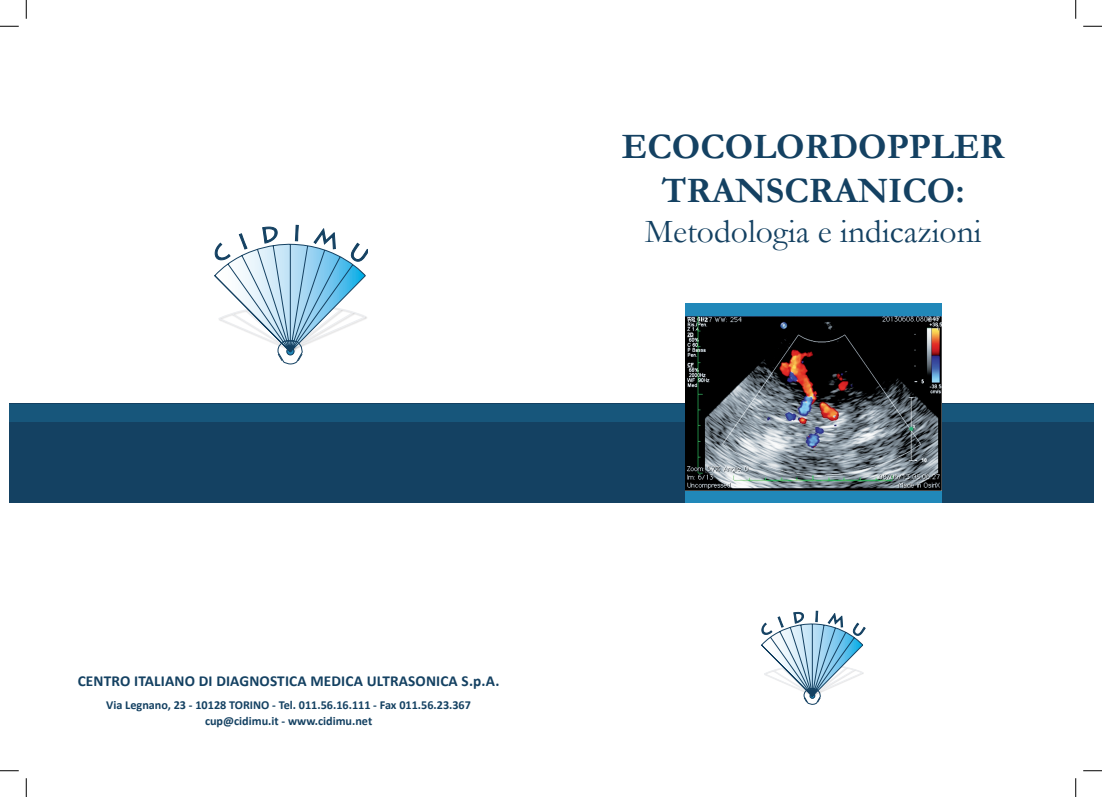
<style>
.page{position:relative;width:1102px;height:797px;background:#fff}
.page>*{position:absolute;margin:0;border:0;box-sizing:border-box;transform-origin:0 0}
.t1{font:700 36.12px/43.2px "Garamond";color:#144162;text-align:center}
.t2{font:33.62px "Garamond";color:#144162}
.t3{font:700 15.25px "Calibri";letter-spacing:.01em;color:#144162}
.t4{font:700 12.25px "Calibri";color:#144162}
</style>
<div class="page">
<div style="left:9px;top:404px;width:1084px;height:99px;background:#144162"></div>
<div style="left:9px;top:404px;width:1084px;height:17px;background:#17567b"></div>
<div style="left:685px;top:490px;width:256px;height:13px;background:#2188b9"></div>
<img style="left:685px;top:315px;width:256px;height:176px">
<div style="left:685px;top:303px;width:256px;height:12px;background:#2188b9"></div>
<svg style="left:761px;top:611px;width:104px;height:94px"></svg>
<svg style="left:214px;top:225px;width:153px;height:140px"></svg>
<svg style="left:0;top:25px;width:19px;height:2px"></svg>
<svg style="left:1083px;top:25px;width:18px;height:2px"></svg>
<svg style="left:0;top:770px;width:19px;height:1px"></svg>
<svg style="left:1083px;top:770px;width:18px;height:1px"></svg>
<svg style="left:25px;top:0;width:2px;height:19px"></svg>
<svg style="left:25px;top:778px;width:2px;height:19px"></svg>
<svg style="left:1075px;top:0;width:1px;height:19px"></svg>
<svg style="left:1075px;top:778px;width:1px;height:19px"></svg>
<p class="t1" style="left:621px;top:125px;width:384px">ECOCOLORDOPPLER<br>TRANSCRANICO:</p>
<p class="t2" style="left:645px;top:209px;width:338px">Metodologia e indicazioni</p>
<p class="t3" style="left:78px;top:671px;width:423px">CENTRO ITALIANO DI DIAGNOSTICA MEDICA ULTRASONICA S.p.A.</p>
<p class="t4" style="left:106px;top:696px;width:366px">Via Legnano, 23 - 10128 TORINO - Tel. 011.56.16.111 - Fax 011.56.23.367</p>
<p class="t4" style="left:205px;top:713px;width:169px">cup@cidimu.it - www.cidimu.net</p>
</div>
